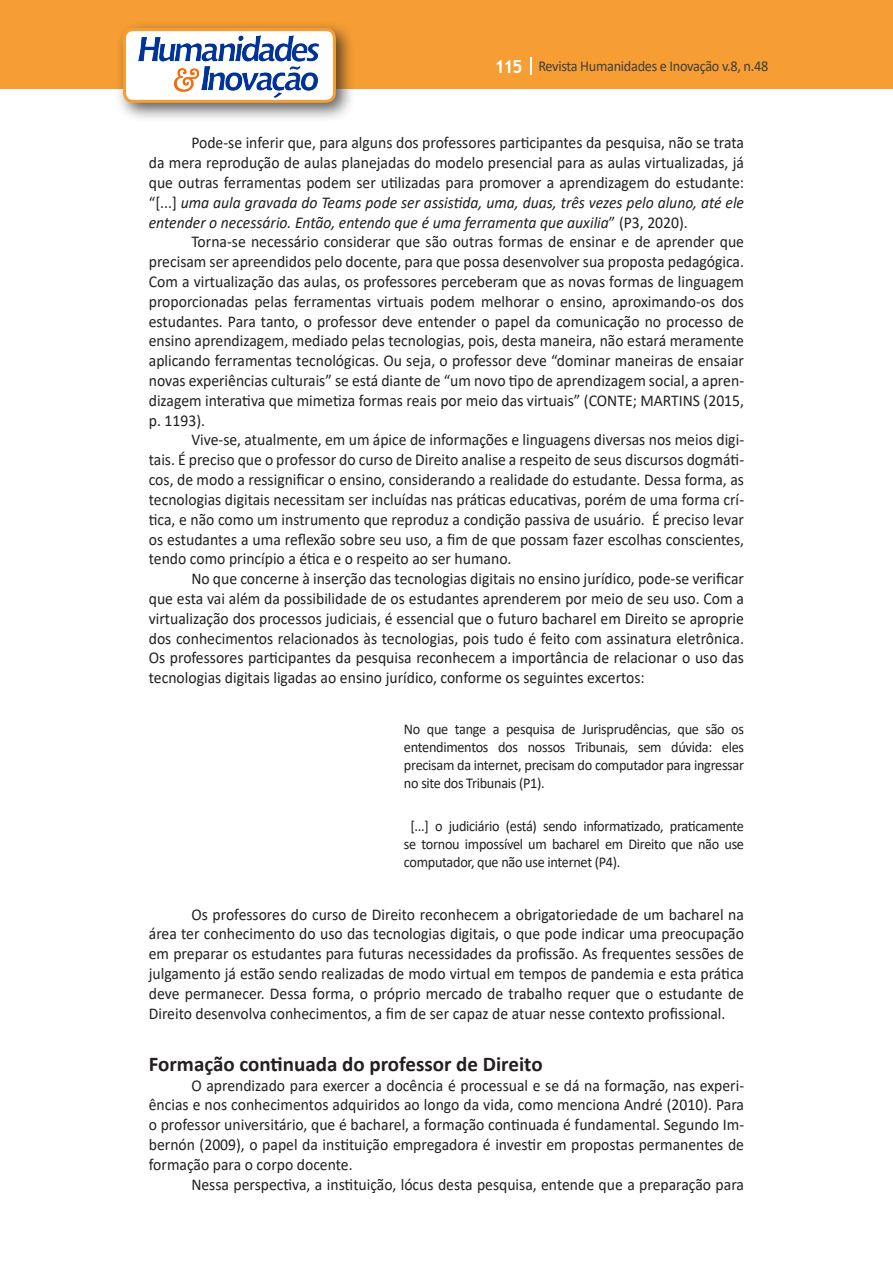
<style>
.page{position:relative;width:893px;height:1263px;background:#fff}
.page>*{position:absolute;margin:0;border:0;box-sizing:border-box;transform-origin:0 0}
.Titulo_2{font:700 21px "Calibri";color:#231f20}
.Texto{font:16.5px/19.8px "Calibri";color:#231f20;text-align:justify;scale:.95 1}
.citacao{font:15px/18px "Calibri";letter-spacing:-.02em;color:#231f20;text-align:justify;scale:.95 1}
.t1{font:15px "Calibri";letter-spacing:-.02em;color:#3e3e3f;scale:.95 1}
.s1{font-family:"Trebuchet MS";font-weight:700;font-size:18px;color:#fff}
.s2{font-style:italic}
</style>
<div class="page">
<div style="left:0;top:0;width:893px;height:88px;background:#f69e34"></div>
<svg style="left:530px;top:57px;width:2px;height:18px"></svg>
<div style="left:115px;top:20px;width:241px;height:103px;background:#231f20;opacity:.75"></div>
<div style="left:125px;top:30px;width:209px;height:71px;background:#fff;border-radius:9px"></div>
<img style="left:138px;top:35px;width:181px;height:62px">
<div style="left:123px;top:28px;width:213px;height:75px;border:3px solid #f69e34;border-radius:9px"></div>
<p class="t1" style="left:495px;top:56px;width:290px"><span class="s1">115</span> Revista Humanidades e Inovação v.8, n.48</p>
<p class="Texto" style="left:149px;top:133px;width:628px;text-indent:43px">Pode-se inferir que, para alguns dos professores participantes da pesquisa, não se trata da mera reprodução de aulas planejadas do modelo presencial para as aulas virtualizadas, já que outras ferramentas podem ser utilizadas para promover a aprendizagem do estudante: “[...] <span class="s2">uma aula gravada do Teams pode ser assistida, uma, duas, três vezes pelo aluno, até ele entender o necessário. Então, entendo que é uma ferramenta que auxilia</span>” (P3, 2020).</p>
<p class="Texto" style="left:149px;top:232px;width:628px;text-indent:43px">Torna-se necessário considerar que são outras formas de ensinar e de aprender que precisam ser apreendidos pelo docente, para que possa desenvolver sua proposta pedagógica.<br>Com a virtualização das aulas, os professores perceberam que as novas formas de linguagem proporcionadas pelas ferramentas virtuais podem melhorar o ensino, aproximando-os dos estudantes. Para tanto, o professor deve entender o papel da comunicação no processo de ensino aprendizagem, mediado pelas tecnologias, pois, desta maneira, não estará meramente aplicando ferramentas tecnológicas. Ou seja, o professor deve “dominar maneiras de ensaiar novas experiências culturais” se está diante de “um novo tipo de aprendizagem social, a apren&shy;dizagem interativa que mimetiza formas reais por meio das virtuais” (CONTE; MARTINS (2015, p. 1193).</p>
<p class="Texto" style="left:149px;top:430px;width:628px;text-indent:43px">Vive-se, atualmente, em um ápice de informações e linguagens diversas nos meios digi&shy;tais. É preciso que o professor do curso de Direito analise a respeito de seus discursos dogmáti&shy;cos, de modo a ressignificar o ensino, considerando a realidade do estudante. Dessa forma, as tecnologias digitais necessitam ser incluídas nas práticas educativas, porém de uma forma crí&shy;tica, e não como um instrumento que reproduz a condição passiva de usuário. É preciso levar os estudantes a uma reflexão sobre seu uso, a fim de que possam fazer escolhas conscientes, tendo como princípio a ética e o respeito ao ser humano.</p>
<p class="Texto" style="left:149px;top:568px;width:628px;text-indent:43px">No que concerne à inserção das tecnologias digitais no ensino jurídico, pode-se verificar que esta vai além da possibilidade de os estudantes aprenderem por meio de seu uso. Com a virtualização dos processos judiciais, é essencial que o futuro bacharel em Direito se aproprie dos conhecimentos relacionados às tecnologias, pois tudo é feito com assinatura eletrônica.<br>Os professores participantes da pesquisa reconhecem a importância de relacionar o uso das tecnologias digitais ligadas ao ensino jurídico, conforme os seguintes excertos:</p>
<p class="citacao" style="left:404px;top:719px;width:360px">No que tange a pesquisa de Jurisprudências, que são os entendimentos dos nossos Tribunais, sem dúvida: eles precisam da internet, precisam do computador para ingressar no site dos Tribunais (P1).</p>
<p class="citacao" style="left:404px;top:817px;width:359px;text-indent:6px">[...] o judiciário (está) sendo informatizado, praticamente se tornou impossível um bacharel em Direito que não use computador, que não use internet (P4).</p>
<p class="Texto" style="left:149px;top:904px;width:628px;text-indent:43px">Os professores do curso de Direito reconhecem a obrigatoriedade de um bacharel na área ter conhecimento do uso das tecnologias digitais, o que pode indicar uma preocupação em preparar os estudantes para futuras necessidades da profissão. As frequentes sessões de julgamento já estão sendo realizadas de modo virtual em tempos de pandemia e esta prática deve permanecer. Dessa forma, o próprio mercado de trabalho requer que o estudante de Direito desenvolva conhecimentos, a fim de ser capaz de atuar nesse contexto profissional.</p>
<p class="Titulo_2" style="left:149px;top:1049px;width:395px">Formação continuada do professor de Direito</p>
<p class="Texto" style="left:149px;top:1075px;width:628px;text-indent:43px">O aprendizado para exercer a docência é processual e se dá na formação, nas experi&shy;ências e nos conhecimentos adquiridos ao longo da vida, como menciona André (2010). Para o professor universitário, que é bacharel, a formação continuada é fundamental. Segundo Im&shy;bernón (2009), o papel da instituição empregadora é investir em propostas permanentes de formação para o corpo docente.</p>
<p class="Texto" style="left:191px;top:1174px;width:583px">Nessa perspectiva, a instituição, lócus desta pesquisa, entende que a preparação para</p>
</div>
